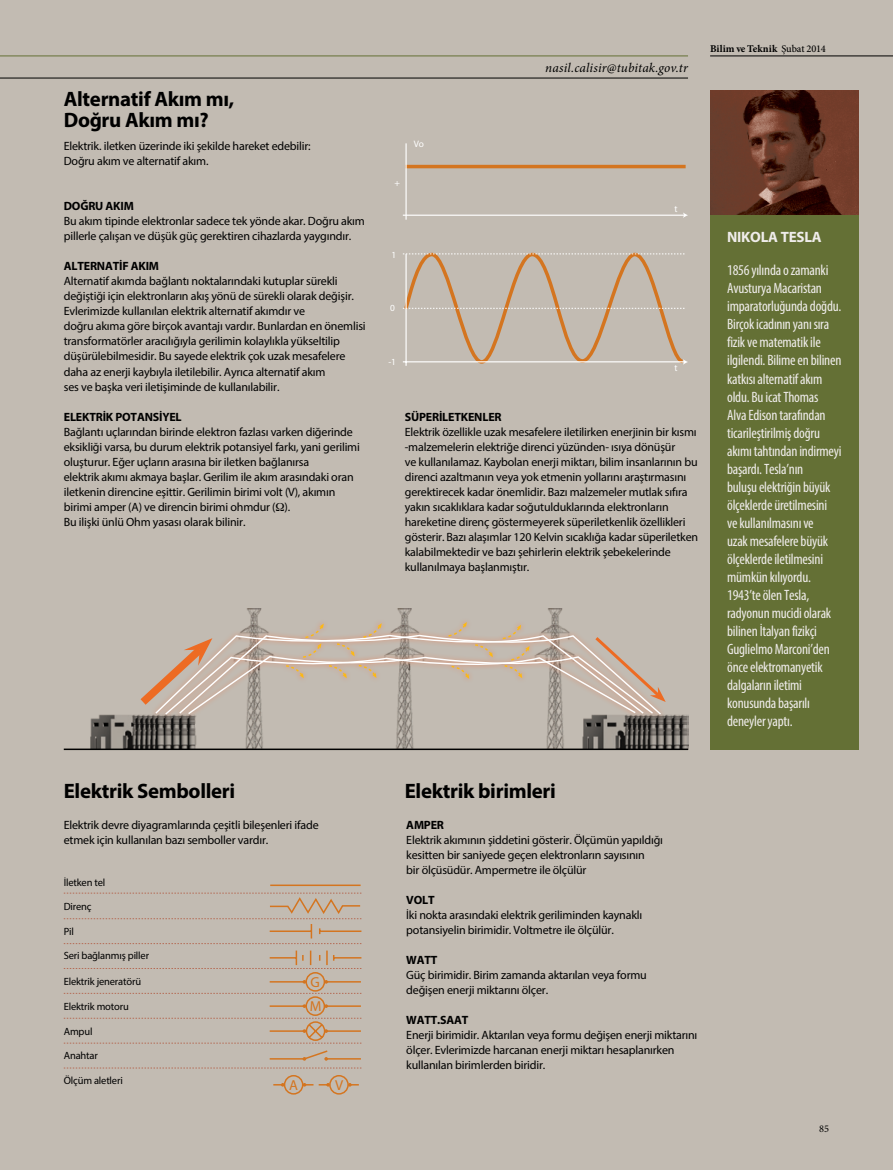
<style>
.page{position:relative;width:893px;height:1170px;background:#fff}
.page>*{position:absolute;margin:0;border:0;box-sizing:border-box;transform-origin:0 0}
.t1{font:700 20.85px/20.9px "Myriad Pro";letter-spacing:-.015em;color:#000}
.t2{font:condensed 15px/18px "Myriad Pro";letter-spacing:-.015em;color:#efecea}
.t3{font:700 15px "Myriad Pro";letter-spacing:-.015em;color:#efecea}
.t4{font:14.55px/24.3px "Myriad Pro";color:#d47520}
.t5{font:italic 13.2px "Minion Pro";letter-spacing:.01em;color:#000}
.t6{font:12px/15px "Myriad Pro";letter-spacing:-.015em;color:#000}
.t7{font:700 12px "Myriad Pro";letter-spacing:-.015em;color:#000}
.t8{font:10.5px "Myriad Pro";letter-spacing:-.015em;color:#000}
.t9{font:700 10.35px "Minion Pro";letter-spacing:.005em;color:#000}
.t10{font:10.35px "Minion Pro";color:#000}
.t11{font:9.3px "Myriad Pro";color:#fff}
.s1{font-weight:500}
</style>
<div class="page">
<div style="left:0;top:0;width:893px;height:1169px;background:#c2bbb2"></div>
<hr style="left:0;top:56px;width:688px;height:1px;background:#647035">
<hr style="left:0;top:78px;width:688px;height:1px;background:#000">
<div style="left:710px;top:214px;width:149px;height:536px;background:#647035"></div>
<hr style="left:403px;top:214px;width:281px;height:2px;background:#fff">
<svg style="left:683px;top:212px;width:5px;height:6px"></svg>
<hr style="left:405px;top:165px;width:281px;height:3px;background:#d47520">
<hr style="left:405px;top:254px;width:2px;height:112px;background:#fff">
<hr style="left:405px;top:143px;width:2px;height:77px;background:#fff">
<img style="left:90px;top:608px;width:598px;height:140px">
<hr style="left:64px;top:748px;width:624px;height:2px;background:#000">
<div style="left:150px;top:617px;width:516px;height:102px;background:#ee7d50;opacity:.75"></div>
<img style="left:710px;top:91px;width:149px;height:123px">
<svg style="left:64px;top:992px;width:297px;height:1px"></svg>
<svg style="left:64px;top:1067px;width:297px;height:1px"></svg>
<svg style="left:64px;top:884px;width:298px;height:99px"></svg>
<div style="left:305px;top:971px;width:20px;height:20px;border:2px solid #d47520;border-radius:50%"></div>
<hr style="left:270px;top:1005px;width:34px;height:1px;background:#d47520">
<hr style="left:326px;top:1005px;width:35px;height:1px;background:#d47520">
<div style="left:305px;top:996px;width:20px;height:19px;border:2px solid #d47520;border-radius:50%"></div>
<svg style="left:273px;top:1083px;width:11px;height:3px"></svg>
<svg style="left:303px;top:1082px;width:10px;height:4px"></svg>
<div style="left:284px;top:1074px;width:19px;height:20px;border:2px solid #d47520;border-radius:50%"></div>
<svg style="left:319px;top:1083px;width:10px;height:3px"></svg>
<svg style="left:349px;top:1083px;width:10px;height:3px"></svg>
<div style="left:329px;top:1074px;width:20px;height:20px;border:2px solid #d47520;border-radius:50%"></div>
<svg style="left:64px;top:1017px;width:297px;height:43px"></svg>
<svg style="left:132px;top:622px;width:534px;height:94px"></svg>
<hr style="left:710px;top:56px;width:183px;height:1px;background:#000">
<svg style="left:403px;top:252px;width:285px;height:113px"></svg>
<h1 class="t1" style="left:64px;top:88px;width:172px">Alternatif Akım mı,<br>Doğru Akım mı?</h1>
<p class="t6" style="left:64px;top:139px;width:248px">Elektrik. iletken üzerinde iki şekilde hareket edebilir:<br>Doğru akım ve alternatif akım.</p>
<p class="t7" style="left:64px;top:198px;width:72px">DOĞRU AKIM</p>
<p class="t6" style="left:64px;top:214px;width:303px">Bu akım tipinde elektronlar sadece tek yönde akar. Doğru akım pillerle çalışan ve düşük güç gerektiren cihazlarda yaygındır.</p>
<p class="t7" style="left:64px;top:258px;width:97px">ALTERNATİF AKIM</p>
<p class="t6" style="left:64px;top:274px;width:303px">Alternatif akımda bağlantı noktalarındaki kutuplar sürekli değiştiği için elektronların akış yönü de sürekli olarak değişir.<br>Evlerimizde kullanılan elektrik alternatif akımdır ve<br>doğru akıma göre birçok avantajı vardır. Bunlardan en önemlisi transformatörler aracılığıyla gerilimin kolaylıkla yükseltilip düşürülebilmesidir. Bu sayede elektrik çok uzak mesafelere daha az enerji kaybıyla iletilebilir. Ayrıca alternatif akım<br>ses ve başka veri iletişiminde de kullanılabilir.</p>
<p class="t7" style="left:64px;top:408px;width:119px">ELEKTRİK POTANSİYEL</p>
<p class="t6" style="left:64px;top:424px;width:298px">Bağlantı uçlarından birinde elektron fazlası varken diğerinde eksikliği varsa, bu durum elektrik potansiyel farkı, yani gerilimi oluşturur. Eğer uçların arasına bir iletken bağlanırsa<br>elektrik akımı akmaya başlar. Gerilim ile akım arasındaki oran iletkenin direncine eşittir. Gerilimin birimi volt (V), akımın birimi amper (A) ve direncin birimi ohmdur ( ).<br>Bu ilişki ünlü Ohm yasası olarak bilinir.</p>
<h1 class="t1" style="left:64px;top:780px;width:173px">Elektrik Sembolleri</h1>
<p class="t6" style="left:64px;top:817px;width:256px">Elektrik devre diyagramlarında çeşitli bileşenleri ifade etmek için kullanılan bazı semboller vardır.</p>
<p class="t8" style="left:64px;top:876px;width:43px">İletken tel</p>
<p class="t8" style="left:64px;top:899px;width:29px">Direnç</p>
<p class="t8" style="left:64px;top:925px;width:12px">Pil</p>
<p class="t8" style="left:64px;top:949px;width:87px">Seri bağlanmış piller</p>
<p class="t8" style="left:64px;top:974px;width:79px">Elektrik jeneratörü</p>
<p class="t8" style="left:64px;top:999px;width:67px">Elektrik motoru</p>
<p class="t8" style="left:64px;top:1024px;width:30px">Ampul</p>
<p class="t8" style="left:64px;top:1049px;width:36px">Anahtar</p>
<p class="t8" style="left:64px;top:1074px;width:61px">Ölçüm aletleri</p>
<p class="t4" style="left:310px;top:969px;width:13px">G<br>M</p>
<p class="t4" style="left:289px;top:1072px;width:10px">A</p>
<p class="t4" style="left:335px;top:1072px;width:10px">V</p>
<p class="t5" style="left:545px;top:58px;width:144px">nasil.calisir@tubitak.gov.tr</p>
<p class="t9" style="left:710px;top:41px;width:117px">Bilim ve Teknik <span class="s1">Şubat 2014</span></p>
<p class="t11" style="left:395px;top:177px;width:7px">+</p>
<p class="t11" style="left:414px;top:138px;width:12px">Vo</p>
<p class="t11" style="left:391px;top:249px;width:6px">1</p>
<p class="t11" style="left:390px;top:302px;width:6px">0</p>
<p class="t11" style="left:388px;top:356px;width:9px">-1</p>
<p class="t11" style="left:675px;top:203px;width:5px">t</p>
<p class="t11" style="left:675px;top:362px;width:5px">t</p>
<p class="t7" style="left:405px;top:408px;width:98px">SÜPERİLETKENLER</p>
<p class="t6" style="left:405px;top:424px;width:295px">Elektrik özellikle uzak mesafelere iletilirken enerjinin bir kısmı -malzemelerin elektriğe direnci yüzünden- ısıya dönüşür<br>ve kullanılamaz. Kaybolan enerji miktarı, bilim insanlarının bu direnci azaltmanın veya yok etmenin yollarını araştırmasını gerektirecek kadar önemlidir. Bazı malzemeler mutlak sıfıra yakın sıcaklıklara kadar soğutulduklarında elektronların hareketine direnç göstermeyerek süperiletkenlik özellikleri gösterir. Bazı alaşımlar 120 Kelvin sıcaklığa kadar süperiletken kalabilmektedir ve bazı şehirlerin elektrik şebekelerinde kullanılmaya başlanmıştır.</p>
<h1 class="t1" style="left:405px;top:780px;width:153px">Elektrik birimleri</h1>
<p class="t7" style="left:406px;top:816px;width:39px">AMPER</p>
<p class="t6" style="left:406px;top:832px;width:258px">Elektrik akımının şiddetini gösterir. Ölçümün yapıldığı kesitten bir saniyede geçen elektronların sayısının<br>bir ölçüsüdür. Ampermetre ile ölçülür</p>
<p class="t7" style="left:406px;top:891px;width:30px">VOLT</p>
<p class="t6" style="left:406px;top:907px;width:237px">İki nokta arasındaki elektrik geriliminden kaynaklı potansiyelin birimidir. Voltmetre ile ölçülür.</p>
<p class="t7" style="left:406px;top:951px;width:33px">WATT</p>
<p class="t6" style="left:406px;top:967px;width:242px">Güç birimidir. Birim zamanda aktarılan veya formu değişen enerji miktarını ölçer.</p>
<p class="t7" style="left:406px;top:1011px;width:64px">WATT.SAAT</p>
<p class="t6" style="left:406px;top:1027px;width:293px">Enerji birimidir. Aktarılan veya formu değişen enerji miktarını ölçer. Evlerimizde harcanan enerji miktarı hesaplanırken kullanılan birimlerden biridir.</p>
<p class="t3" style="left:727px;top:227px;width:96px">NIKOLA TESLA</p>
<p class="t2" style="left:727px;top:261px;width:116px">1856 yılında o zamanki<br>Avusturya Macaristan imparatorluğunda doğdu.<br>Birçok icadının yanı sıra fizik ve matematik ile ilgilendi. Bilime en bilinen katkısı alternatif akım oldu. Bu icat Thomas<br>Alva Edison tarafından ticarileştirilmiş doğru akımı tahtından indirmeyi başardı. Tesla’nın<br>buluşu elektriğin büyük ölçeklerde üretilmesini<br>ve kullanılmasını ve<br>uzak mesafelere büyük ölçeklerde iletilmesini mümkün kılıyordu.<br>1943’te ölen Tesla, radyonun mucidi olarak bilinen İtalyan fizikçi<br>Guglielmo Marconi’den önce elektromanyetik dalgaların iletimi konusunda başarılı deneyler yaptı.</p>
<p class="t10" style="left:819px;top:1121px;width:11px">85</p>
</div>
